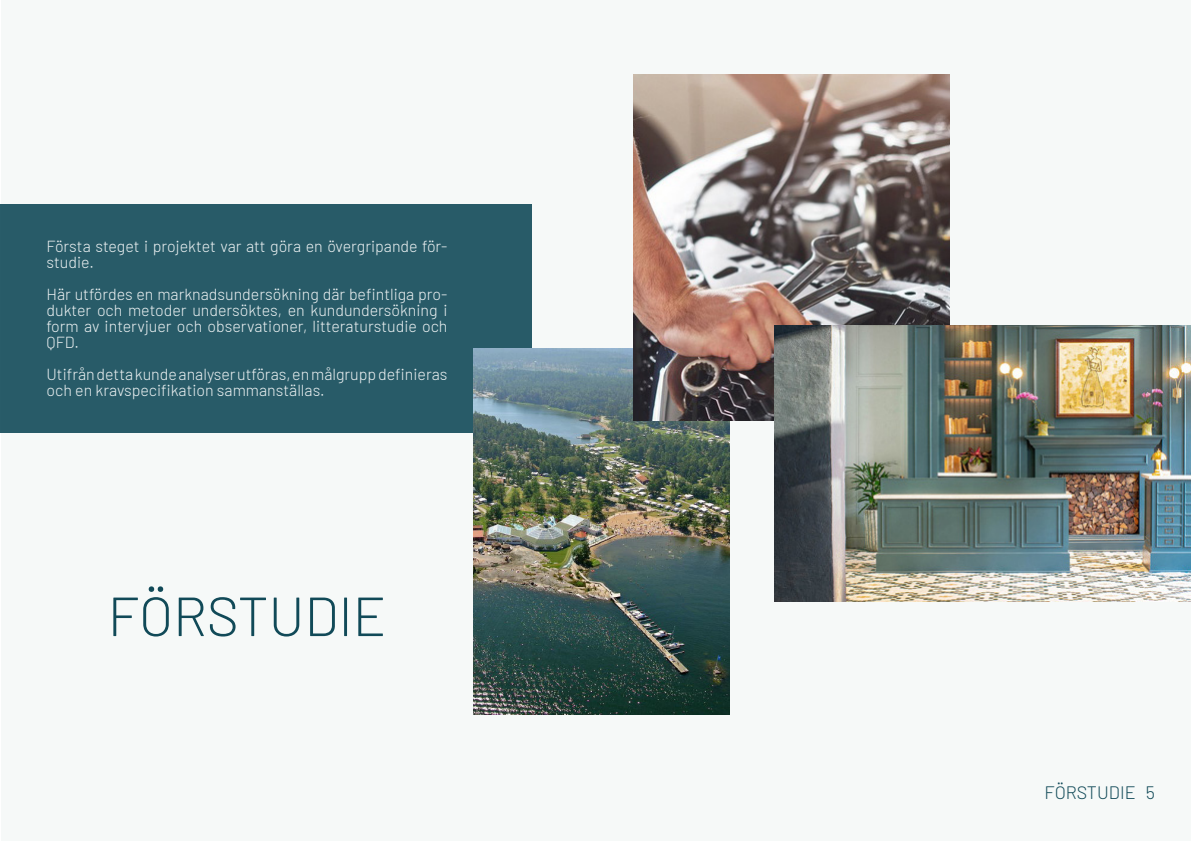
<style>
.page{position:relative;width:1191px;height:842px;background:#fff}
.page>*{position:absolute;margin:0;border:0;box-sizing:border-box;transform-origin:0 0}
.t1{font:300 55px "Barlow";color:#114a58}
.t2{font:300 18px "Barlow";color:#114a58}
.t3{font:300 16px/16px "Barlow";color:#ecf1f2}
</style>
<div class="page">
<div style="left:1px;top:0;width:1190px;height:841px;background:#f6f9f8"></div>
<div style="left:0;top:204px;width:532px;height:228px;background:#285b68"></div>
<img style="left:473px;top:349px;width:256px;height:365px">
<img style="left:634px;top:75px;width:315px;height:345px">
<img style="left:774px;top:326px;width:417px;height:276px">
<p class="t3" style="left:47px;top:237px;width:402px">Första steget i projektet var att göra en övergripande för&shy;studie.</p>
<p class="t3" style="left:47px;top:285px;width:402px;text-align:justify">Här utfördes en marknadsundersökning där befintliga pro&shy;dukter och metoder undersöktes, en kundundersökning i form av intervjuer och observationer, litteraturstudie och QFD.</p>
<p class="t3" style="left:47px;top:365px;width:402px">Utifrån detta kunde analyser utföras, en målgrupp definieras och en kravspecifikation sammanställas.</p>
<p class="t1" style="left:108px;top:577px;width:280px">FÖRSTUDIE</p>
<p class="t2" style="left:1044px;top:780px;width:93px">FÖRSTUDIE</p>
<p class="t2" style="left:1145px;top:780px;width:11px">5</p>
</div>
